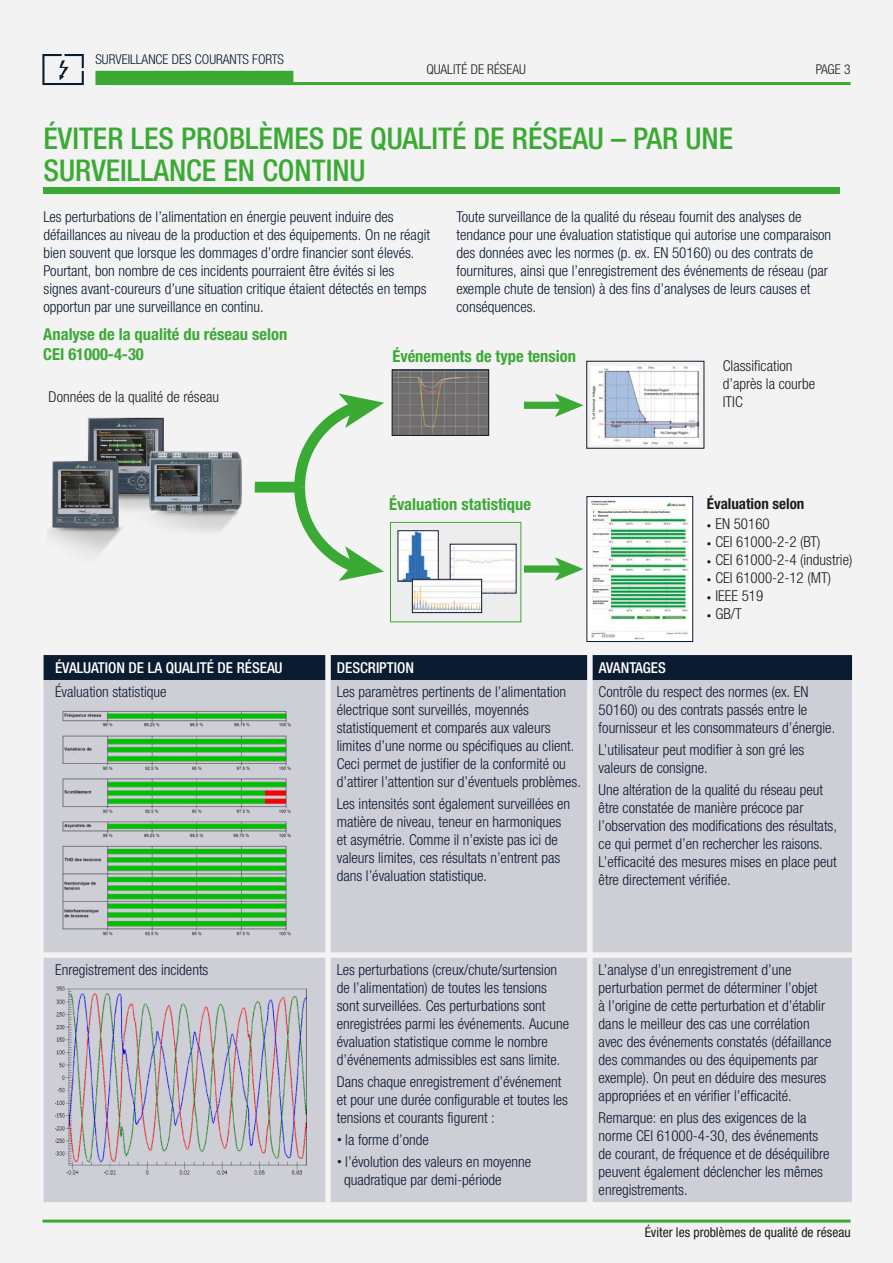
<style>
.page{position:relative;width:893px;height:1263px;background:#f3f3f3}
.page>*{position:absolute;margin:0;border:0;box-sizing:border-box;transform-origin:0 0}
.t1{font:500 condensed 30px/31.5px "Helvetica Neue LTW1 G";color:#3baa35}
.t2{font:700 condensed 16.5px/19.8px "Helvetica Neue LTW1 G";color:#3baa35}
.t3{font:300 condensed 15px/18px "Helvetica Neue LTW1 G";color:#0b1b30}
.t4{font:300 condensed 15px/18px "Helvetica Neue LTW1 G";color:#1d1d1b}
.t5{font:500 condensed 15px "Helvetica Neue LTW1 G";color:#fff}
.t6{font:700 condensed 15px "Helvetica Neue LTW1 G";color:#1d1d1b}
.t7{font:condensed 13.5px "Helvetica Neue LTW1 G";color:#1d1d1b}
.t8{font:300 condensed 13.5px "Helvetica Neue LTW1 G";color:#0b1b30}
.t9{font:300 condensed 13.5px "Helvetica Neue LTW1 G";color:#1d1d1b}
.s1{font-size:9px}
.s2{font-family:"Helvetica Neue";font-weight:400;font-stretch:normal}
</style>
<div class="page">
<hr style="left:111px;top:82px;width:739px;height:3px;background:#3baa35">
<div style="left:95px;top:71px;width:198px;height:14px;background:#3baa35"></div>
<svg style="left:42px;top:54px;width:42px;height:31px"></svg>
<hr style="left:43px;top:1219px;width:808px;height:3px;background:#3baa35">
<div style="left:44px;top:187px;width:796px;height:7px;background:#3baa35"></div>
<div style="left:44px;top:655px;width:808px;height:25px;background:#0b1b30"></div>
<div style="left:44px;top:680px;width:808px;height:522px;background:#ceced7"></div>
<img style="left:55px;top:708px;width:239px;height:237px">
<img style="left:55px;top:986px;width:251px;height:189px">
<svg style="left:390px;top:522px;width:131px;height:100px"></svg>
<div style="left:390px;top:522px;width:131px;height:100px;border:1px solid #3baa35"></div>
<img style="left:589px;top:498px;width:102px;height:142px">
<div style="left:587px;top:496px;width:106px;height:146px;border:1px solid #0b1b30"></div>
<img style="left:47px;top:417px;width:195px;height:138px">
<div style="left:255px;top:482px;width:47px;height:11px;background:#3baa35"></div>
<div style="left:524px;top:565px;width:39px;height:8px;background:#3baa35"></div>
<svg style="left:555px;top:557px;width:29px;height:24px"></svg>
<div style="left:524px;top:402px;width:39px;height:7px;background:#3baa35"></div>
<svg style="left:555px;top:394px;width:29px;height:23px"></svg>
<img style="left:591px;top:366px;width:107px;height:79px">
<img style="left:394px;top:372px;width:93px;height:62px">
<img style="left:400px;top:533px;width:36px;height:46px">
<img style="left:452px;top:546px;width:62px;height:45px">
<svg style="left:289px;top:393px;width:95px;height:188px"></svg>
<div style="left:392px;top:370px;width:97px;height:66px;border:1px solid #0b1b30"></div>
<img style="left:414px;top:581px;width:66px;height:30px">
<div style="left:412px;top:579px;width:70px;height:34px;border:1px solid #0b1b30"></div>
<p class="t8" style="left:95px;top:51px;width:190px">SURVEILLANCE DES COURANTS FORTS</p>
<p class="t9" style="left:426px;top:62px;width:101px">QUALITÉ DE RÉSEAU</p>
<p class="t9" style="left:816px;top:62px;width:36px">PAGE 3</p>
<h1 class="t1" style="left:44px;top:123px;width:691px">ÉVITER LES PROBLÈMES DE QUALITÉ DE RÉSEAU – PAR UNE<br>SURVEILLANCE EN CONTINU</h1>
<p class="t3" style="left:44px;top:208px;width:388px">Les perturbations de l’alimentation en énergie peuvent induire des défaillances au niveau de la production et des équipements. On ne réagit bien souvent que lorsque les dommages d’ordre financier sont élevés.<br>Pourtant, bon nombre de ces incidents pourraient être évités si les signes avant-coureurs d’une situation critique étaient détectés en temps opportun par une surveillance en continu.</p>
<p class="t3" style="left:456px;top:208px;width:376px">Toute surveillance de la qualité du réseau fournit des analyses de tendance pour une évaluation statistique qui autorise une comparaison des données avec les normes (p. ex. EN 50160) ou des contrats de fournitures, ainsi que l’enregistrement des événements de réseau (par exemple chute de tension) à des fins d’analyses de leurs causes et conséquences.</p>
<p class="t2" style="left:43px;top:324px;width:245px">Analyse de la qualité du réseau selon<br>CEI 61000-4-30</p>
<p class="t4" style="left:49px;top:388px;width:172px">Données de la qualité de réseau</p>
<p class="t2" style="left:393px;top:346px;width:185px">Événements de type tension</p>
<p class="t2" style="left:389px;top:494px;width:143px">Évaluation statistique</p>
<p class="t4" style="left:723px;top:356px;width:94px">Classification d’après la courbe<br>ITIC</p>
<p class="t6" style="left:707px;top:494px;width:99px">Évaluation selon</p>
<p class="t4" style="left:707px;top:515px;width:64px"><span class="s1">•</span> EN 50160</p>
<p class="t4" style="left:707px;top:533px;width:115px"><span class="s1">•</span> CEI 61000-2-2 (BT)</p>
<p class="t4" style="left:707px;top:551px;width:147px"><span class="s1">•</span> CEI 61000-2-4 (industrie)</p>
<p class="t4" style="left:707px;top:569px;width:126px"><span class="s1">•</span> CEI 61000-2-12 (MT)</p>
<p class="t4" style="left:707px;top:587px;width:58px"><span class="s1">•</span> IEEE 519</p>
<p class="t4" style="left:707px;top:605px;width:36px"><span class="s1">•</span> GB/T</p>
<p class="t5" style="left:55px;top:658px;width:229px">ÉVALUATION DE LA QUALITÉ DE RÉSEAU</p>
<p class="t5" style="left:337px;top:658px;width:79px">DESCRIPTION</p>
<p class="t5" style="left:599px;top:658px;width:69px">AVANTAGES</p>
<p class="t3" style="left:55px;top:683px;width:113px">Évaluation statistique</p>
<p class="t3" style="left:337px;top:683px;width:246px">Les paramètres pertinents de l’alimentation électrique sont surveillés, moyennés statistiquement et comparés aux valeurs limites d’une norme ou spécifiques au client.<br>Ceci permet de justifier de la conformité ou d’attirer l’attention sur d’éventuels problèmes.</p>
<p class="t3" style="left:337px;top:795px;width:235px">Les intensités sont également surveillées en matière de niveau, teneur en harmoniques et asymétrie. Comme il n’existe pas ici de valeurs limites, ces résultats n’entrent pas dans l’évaluation statistique.</p>
<p class="t3" style="left:599px;top:683px;width:238px">Contrôle du respect des normes (ex. EN<br>50160) ou des contrats passés entre le fournisseur et les consommateurs d’énergie.</p>
<p class="t3" style="left:599px;top:741px;width:207px">L’utilisateur peut modifier à son gré les valeurs de consigne.</p>
<p class="t3" style="left:599px;top:781px;width:240px">Une altération de la qualité du réseau peut être constatée de manière précoce par l’observation des modifications des résultats, ce qui permet d’en rechercher les raisons.<br>L’efficacité des mesures mises en place peut être directement vérifiée.</p>
<p class="t3" style="left:55px;top:960px;width:155px">Enregistrement des incidents</p>
<p class="t3" style="left:337px;top:960px;width:234px">Les perturbations (creux/chute/surtension de l’alimentation) de toutes les tensions sont surveillées. Ces perturbations sont enregistrées parmi les événements. Aucune évaluation statistique comme le nombre d’événements admissibles est sans limite.</p>
<p class="t3" style="left:337px;top:1072px;width:233px">Dans chaque enregistrement d’événement et pour une durée configurable et toutes les tensions et courants figurent :</p>
<p class="t3" style="left:337px;top:1131px;width:94px"><span class="s2">•</span> la forme d’onde</p>
<p class="t3" style="left:344px;top:1153px;width:189px;text-indent:-7px"><span class="s2">•</span> l’évolution des valeurs en moyenne quadratique par demi-période</p>
<p class="t3" style="left:599px;top:960px;width:234px">L’analyse d’un enregistrement d’une perturbation permet de déterminer l’objet<br>à l’origine de cette perturbation et d’établir dans le meilleur des cas une corrélation avec des événements constatés (défaillance des commandes ou des équipements par exemple). On peut en déduire des mesures appropriées et en vérifier l’efficacité.</p>
<p class="t3" style="left:599px;top:1108px;width:232px">Remarque: en plus des exigences de la norme CEI 61000-4-30, des événements de courant, de fréquence et de déséquilibre peuvent également déclencher les mêmes enregistrements.</p>
<p class="t7" style="left:645px;top:1224px;width:207px">Éviter les problèmes de qualité de réseau</p>
</div>
